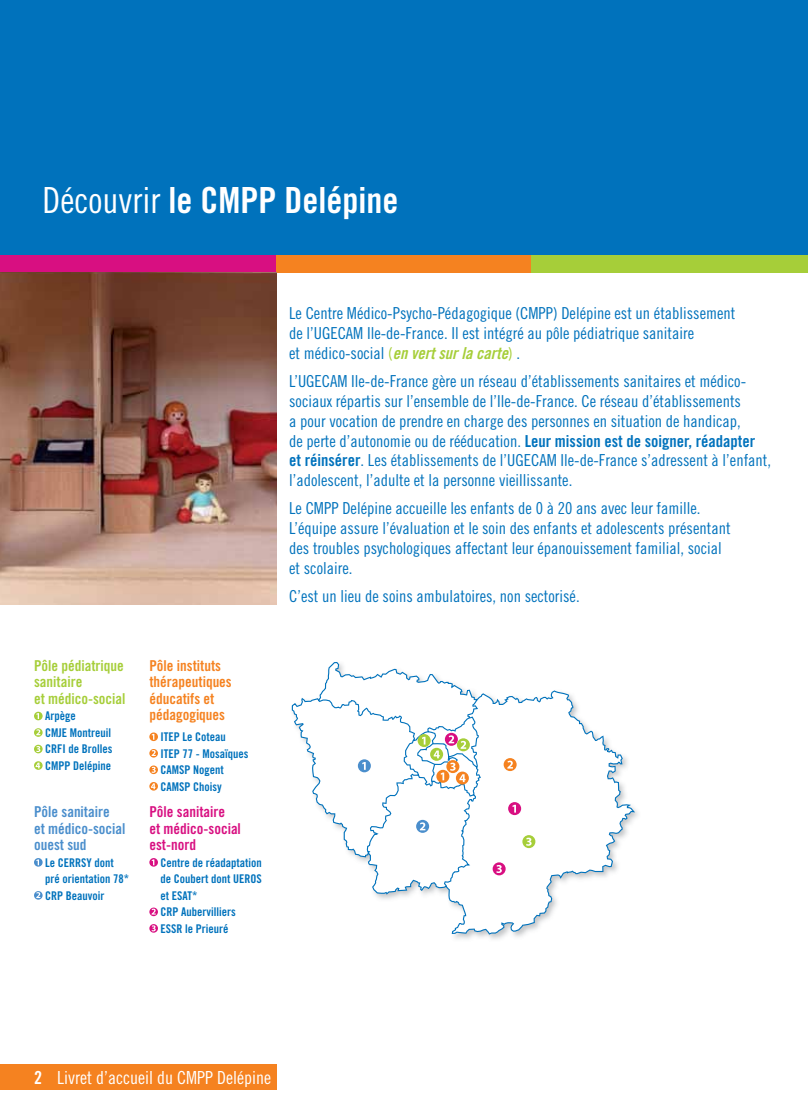
<style>
.page{position:relative;width:808px;height:1106px;background:#fff}
.page>*{position:absolute;margin:0;border:0;box-sizing:border-box;transform-origin:0 0}
.t1{font:36px "Trade Gothic Bold Cond Twenty";color:#fff}
.t2{font:18px "Trade Gothic Cond Eighteen";color:#fff}
.t3{font:16.5px/19.8px "Trade Gothic Cond Eighteen";color:#0072bc}
.t4{font:15px/16.5px "Trade Gothic Bold Cond Twenty";color:#f58220}
.t5{font:15px/16.5px "Trade Gothic Bold Cond Twenty";color:#a6ce39}
.t6{font:15px/16.5px "Trade Gothic Bold Cond Twenty";color:#4a8ecc}
.t7{font:15px/16.5px "Trade Gothic Bold Cond Twenty";color:#d80f81}
.t8{font:12px/16.5px "Trade Gothic Bold Cond Twenty";color:#0072bc}
.s1{font-family:"Trade Gothic Cond Eighteen"}
.s2{color:#a6ce39}
.s3{font-family:"Trade Gothic Bold Cond Twenty Obl";color:#a6ce39}
.s4{font-family:"Trade Gothic Bold Cond Twenty"}
</style>
<div class="page">
<div style="left:0;top:1064px;width:276px;height:26px;background:#f58220"></div>
<div style="left:0;top:0;width:808px;height:272px;background:#0072bc"></div>
<div style="left:0;top:255px;width:276px;height:17px;background:#d80f81"></div>
<div style="left:276px;top:255px;width:255px;height:17px;background:#f58220"></div>
<div style="left:531px;top:255px;width:277px;height:17px;background:#a6ce39"></div>
<svg style="left:292px;top:662px;width:343px;height:272px"></svg>
<div style="left:358px;top:759px;width:13px;height:13px;background:#4a8ecc;border-radius:50%"></div>
<svg style="left:362px;top:762px;width:4px;height:7px"></svg>
<svg style="left:418px;top:734px;width:13px;height:13px"></svg>
<svg style="left:422px;top:736px;width:3px;height:8px"></svg>
<svg style="left:436px;top:769px;width:13px;height:13px"></svg>
<svg style="left:441px;top:772px;width:3px;height:8px"></svg>
<div style="left:508px;top:802px;width:13px;height:13px;background:#d80f81;border-radius:50%"></div>
<svg style="left:512px;top:804px;width:4px;height:8px"></svg>
<svg style="left:445px;top:732px;width:13px;height:13px"></svg>
<svg style="left:449px;top:735px;width:5px;height:8px"></svg>
<svg style="left:457px;top:738px;width:13px;height:13px"></svg>
<svg style="left:461px;top:741px;width:5px;height:7px"></svg>
<svg style="left:446px;top:760px;width:13px;height:13px"></svg>
<svg style="left:456px;top:771px;width:13px;height:13px"></svg>
<svg style="left:450px;top:762px;width:15px;height:20px"></svg>
<svg style="left:430px;top:747px;width:13px;height:13px"></svg>
<svg style="left:434px;top:750px;width:6px;height:8px"></svg>
<svg style="left:416px;top:819px;width:13px;height:13px"></svg>
<svg style="left:420px;top:822px;width:5px;height:8px"></svg>
<div style="left:493px;top:862px;width:13px;height:13px;background:#d80f81;border-radius:50%"></div>
<svg style="left:496px;top:865px;width:6px;height:8px"></svg>
<svg style="left:522px;top:835px;width:13px;height:13px"></svg>
<svg style="left:526px;top:837px;width:6px;height:8px"></svg>
<svg style="left:504px;top:758px;width:13px;height:13px"></svg>
<svg style="left:507px;top:760px;width:6px;height:8px"></svg>
<svg style="left:34px;top:711px;width:9px;height:9px"></svg>
<svg style="left:36px;top:713px;width:3px;height:6px"></svg>
<svg style="left:34px;top:728px;width:9px;height:9px"></svg>
<svg style="left:34px;top:744px;width:9px;height:9px"></svg>
<svg style="left:34px;top:761px;width:9px;height:9px"></svg>
<div style="left:34px;top:858px;width:9px;height:8px;background:#4a8ecc;border-radius:50%"></div>
<svg style="left:36px;top:859px;width:3px;height:6px"></svg>
<svg style="left:34px;top:891px;width:9px;height:8px"></svg>
<svg style="left:149px;top:732px;width:9px;height:9px"></svg>
<svg style="left:149px;top:749px;width:9px;height:8px"></svg>
<svg style="left:149px;top:765px;width:9px;height:9px"></svg>
<svg style="left:149px;top:782px;width:9px;height:8px"></svg>
<svg style="left:149px;top:858px;width:9px;height:8px"></svg>
<svg style="left:152px;top:859px;width:2px;height:6px"></svg>
<svg style="left:149px;top:907px;width:9px;height:9px"></svg>
<svg style="left:149px;top:924px;width:9px;height:8px"></svg>
<img style="left:0;top:272px;width:276px;height:332px">
<h1 class="t1" style="left:43px;top:178px;width:357px"><span class="s1">Découvrir</span> le CMPP Delépine</h1>
<p class="t5" style="left:34px;top:657px;width:93px">Pôle pédiatrique sanitaire<br>et médico-social</p>
<p class="t8" style="left:45px;top:707px;width:69px">Arpège<br>CMJE Montreuil<br>CRFI de Brolles<br>CMPP Delépine</p>
<p class="t6" style="left:34px;top:803px;width:93px">Pôle sanitaire<br>et médico-social ouest sud</p>
<p class="t8" style="left:45px;top:854px;width:85px">Le CERRSY dont pré orientation 78*<br>CRP Beauvoir</p>
<p class="t4" style="left:149px;top:657px;width:84px">Pôle instituts thérapeutiques éducatifs et pédagogiques</p>
<p class="t8" style="left:161px;top:728px;width:89px">ITEP Le Coteau<br>ITEP 77 - Mosaïques<br>CAMSP Nogent<br>CAMSP Choisy</p>
<p class="t7" style="left:149px;top:803px;width:93px">Pôle sanitaire<br>et médico-social est-nord</p>
<p class="t8" style="left:161px;top:854px;width:103px">Centre de réadaptation de Coubert dont UEROS et ESAT*<br>CRP Aubervilliers<br>ESSR le Prieuré</p>
<p class="t3" style="left:289px;top:303px;width:448px">Le Centre Médico-Psycho-Pédagogique (CMPP) Delépine est un établissement de l’UGECAM Ile-de-France. Il est intégré au pôle pédiatrique sanitaire<br>et médico-social <span class="s2">(</span><span class="s3">en vert sur la carte</span><span class="s2">)</span> .</p>
<p class="t3" style="left:289px;top:371px;width:483px">L’UGECAM Ile-de-France gère un réseau d’établissements sanitaires et médico&shy;sociaux répartis sur l’ensemble de l’Ile-de-France. Ce réseau d’établissements<br>a pour vocation de prendre en charge des personnes en situation de handicap,<br>de perte d’autonomie ou de rééducation. <span class="s4">Leur mission est de soigner, réadapter et réinsérer</span>. Les établissements de l’UGECAM Ile-de-France s’adressent à l’enfant, l’adolescent, l’adulte et la personne vieillissante.</p>
<p class="t3" style="left:289px;top:498px;width:443px">Le CMPP Delépine accueille les enfants de 0 à 20 ans avec leur famille.<br>L’équipe assure l’évaluation et le soin des enfants et adolescents présentant des troubles psychologiques affectant leur épanouissement familial, social et scolaire.</p>
<p class="t3" style="left:289px;top:586px;width:292px">C’est un lieu de soins ambulatoires, non sectorisé.</p>
<p class="t2" style="left:34px;top:1066px;width:239px"><span class="s4">2</span> Livret d’accueil du CMPP Delépine</p>
</div>
